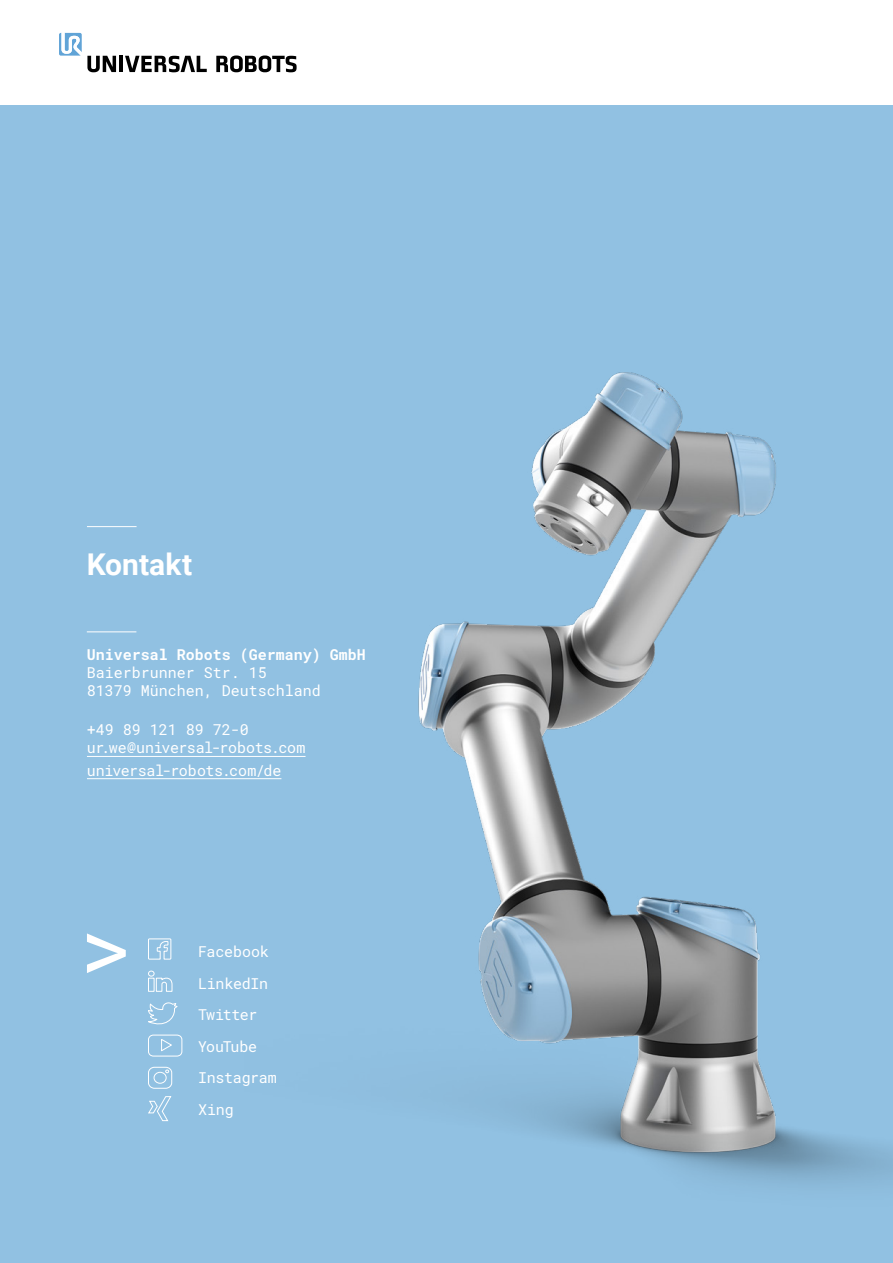
<style>
.page{position:relative;width:893px;height:1263px;background:#fff}
.page>*{position:absolute;margin:0;border:0;box-sizing:border-box;transform-origin:0 0}
.t1{font:700 30px "Roboto";color:#fff}
.t2{font:15px/31.5px "Roboto Mono";color:#fff}
.t3{font:700 15px "Roboto Mono";color:#fff}
.t4{font:15px "Roboto Mono";letter-spacing:-.03em;color:#fff}
</style>
<div class="page">
<div style="left:0;top:105px;width:893px;height:1158px;background:#91c1e2"></div>
<hr style="left:119px;top:56px;width:4px;height:16px;background:#000">
<svg style="left:125px;top:56px;width:82px;height:16px"></svg>
<svg style="left:216px;top:55px;width:81px;height:17px"></svg>
<svg style="left:59px;top:33px;width:57px;height:39px"></svg>
<img style="left:245px;top:372px;width:648px;height:812px">
<hr style="left:87px;top:756px;width:219px;height:1px;background:#fff">
<hr style="left:87px;top:778px;width:194px;height:1px;background:#fff">
<svg style="left:148px;top:938px;width:24px;height:22px"></svg>
<svg style="left:148px;top:970px;width:25px;height:22px"></svg>
<svg style="left:148px;top:1002px;width:30px;height:23px"></svg>
<svg style="left:148px;top:1034px;width:35px;height:23px"></svg>
<svg style="left:148px;top:1066px;width:24px;height:23px"></svg>
<svg style="left:87px;top:933px;width:39px;height:40px"></svg>
<hr style="left:87px;top:631px;width:49px;height:1px;background:#fff">
<hr style="left:87px;top:526px;width:50px;height:1px;background:#fff">
<svg style="left:148px;top:1096px;width:24px;height:25px"></svg>
<h1 class="t1" style="left:87px;top:543px;width:107px">Kontakt</h1>
<p class="t3" style="left:87px;top:644px;width:281px">Universal Robots (Germany) GmbH</p>
<p class="t2" style="left:87px;top:663px;width:236px;line-height:18px">Baierbrunner Str. 15<br>81379 München, Deutschland</p>
<p class="t2" style="left:87px;top:720px;width:220px;line-height:18px">+49 89 121 89 72-0 ur.we@universal-robots.com</p>
<p class="t4" style="left:87px;top:760px;width:196px">universal-robots.com/de</p>
<p class="t2" style="left:198px;top:936px;width:80px">Facebook<br>LinkedIn<br>Twitter<br>YouTube<br>Instagram<br>Xing</p>
</div>
